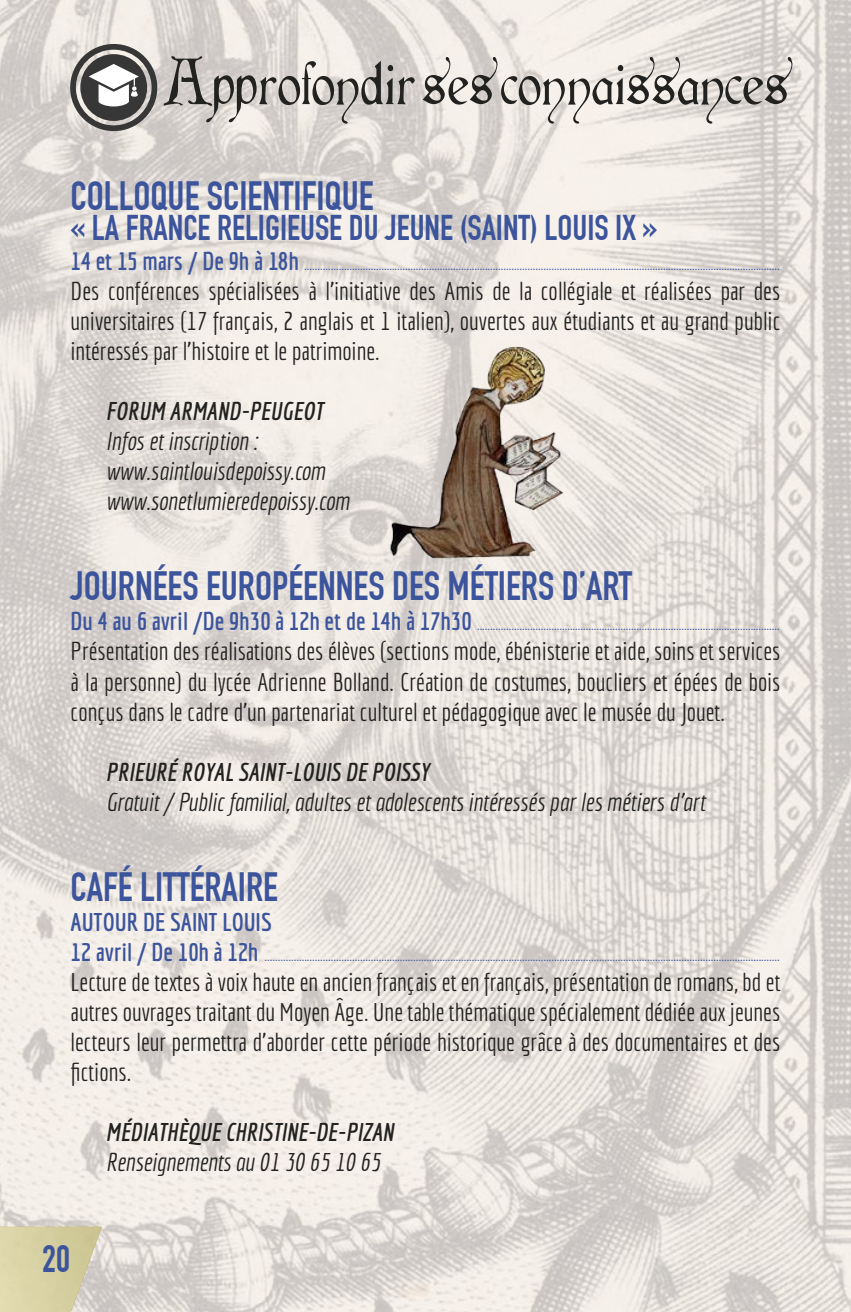
<style>
.page{position:relative;width:851px;height:1312px;background:#fff}
.page>*{position:absolute;margin:0;border:0;box-sizing:border-box;transform-origin:0 0}
.t1{font:62.5px "Cardinal";color:#222221}
.t2{font:700 40px "DIN Condensed";color:#3c549c}
.t3{font:700 37.5px "DIN Condensed";color:#3c549c}
.t4{font:700 35px "DIN Condensed";color:#3c549c}
.t5{font:25px/30px "Economica";color:#222221;text-align:justify}
.t6{font:italic 25px/30px "Economica";color:#222221}
.t7{font:italic 700 25px "Economica";color:#222221}
.t8{font:700 25px "Economica";color:#3c549c}
.t9{font:15px "Economica";color:#3c549c}
.s1{font-weight:700;font-size:25px}
</style>
<div class="page">
<img style="left:0;top:0;width:850px;height:1311px">
<svg style="left:0;top:1226px;width:102px;height:85px;background:#d7d0a8"></svg>
<svg style="left:70px;top:44px;width:87px;height:87px;background:#92908e"></svg>
<img style="left:376px;top:342px;width:198px;height:216px">
<h1 class="t1" style="left:163px;top:42px;width:627px">Approfondir ses connaissances</h1>
<h2 class="t2" style="left:70px;top:173px;width:302px">COLLOQUE SCIENTIFIQUE</h2>
<h3 class="t4" style="left:70px;top:207px;width:588px">« LA FRANCE RELIGIEUSE DU JEUNE (SAINT) LOUIS IX »</h3>
<p class="t9" style="left:70px;top:256px;width:710px"><span class="s1">14 et 15 mars / De 9h à 18h</span> ...................................................................................................................................................................................</p>
<p class="t5" style="left:70px;top:276px;width:711px">Des conférences spécialisées à l’initiative des Amis de la collégiale et réalisées par des universitaires (17 français, 2 anglais et 1 italien), ouvertes aux étudiants et au grand public intéressés par l’histoire et le patrimoine.</p>
<p class="t7" style="left:106px;top:396px;width:218px">FORUM ARMAND-PEUGEOT</p>
<p class="t6" style="left:106px;top:426px;width:245px">Infos et inscription : www.saintlouisdepoissy.com www.sonetlumieredepoissy.com</p>
<h2 class="t2" style="left:70px;top:563px;width:563px">JOURNÉES EUROPÉENNES DES MÉTIERS D’ART</h2>
<p class="t9" style="left:70px;top:616px;width:710px"><span class="s1">Du 4 au 6 avril /De 9h30 à 12h et de 14h à 17h30</span> ..................................................................................................................</p>
<p class="t5" style="left:70px;top:636px;width:711px">Présentation des réalisations des élèves (sections mode, ébénisterie et aide, soins et services à la personne) du lycée Adrienne Bolland. Création de costumes, boucliers et épées de bois conçus dans le cadre d’un partenariat culturel et pédagogique avec le musée du Jouet.</p>
<p class="t7" style="left:106px;top:756px;width:325px">PRIEURÉ ROYAL SAINT-LOUIS DE POISS Y</p>
<p class="t6" style="left:106px;top:786px;width:600px">Gratuit / Public familial, adultes et adolescents intéressés par les métiers d’art</p>
<h2 class="t2" style="left:70px;top:863px;width:206px">CAFÉ LITTÉRAIRE</h2>
<p class="t8" style="left:70px;top:907px;width:201px">Autour de Saint Louis</p>
<p class="t9" style="left:70px;top:946px;width:710px"><span class="s1">12 avril / De 10h à 12h</span> ..................................................................................................................................................................................................</p>
<p class="t5" style="left:70px;top:966px;width:711px">Lecture de textes à voix haute en ancien français et en français, présentation de romans, bd et autres ouvrages traitant du Moyen Âge. Une table thématique spécialement dédiée aux jeunes lecteurs leur permettra d’aborder cette période historique grâce à des documentaires et des fictions.</p>
<p class="t7" style="left:106px;top:1116px;width:289px">MÉDIATHÈQUE CHRISTINE-DE-PIZAN</p>
<p class="t6" style="left:106px;top:1146px;width:276px">Renseignements au 01 30 65 10 65</p>
<h3 class="t3" style="left:42px;top:1236px;width:29px">20</h3>
</div>
